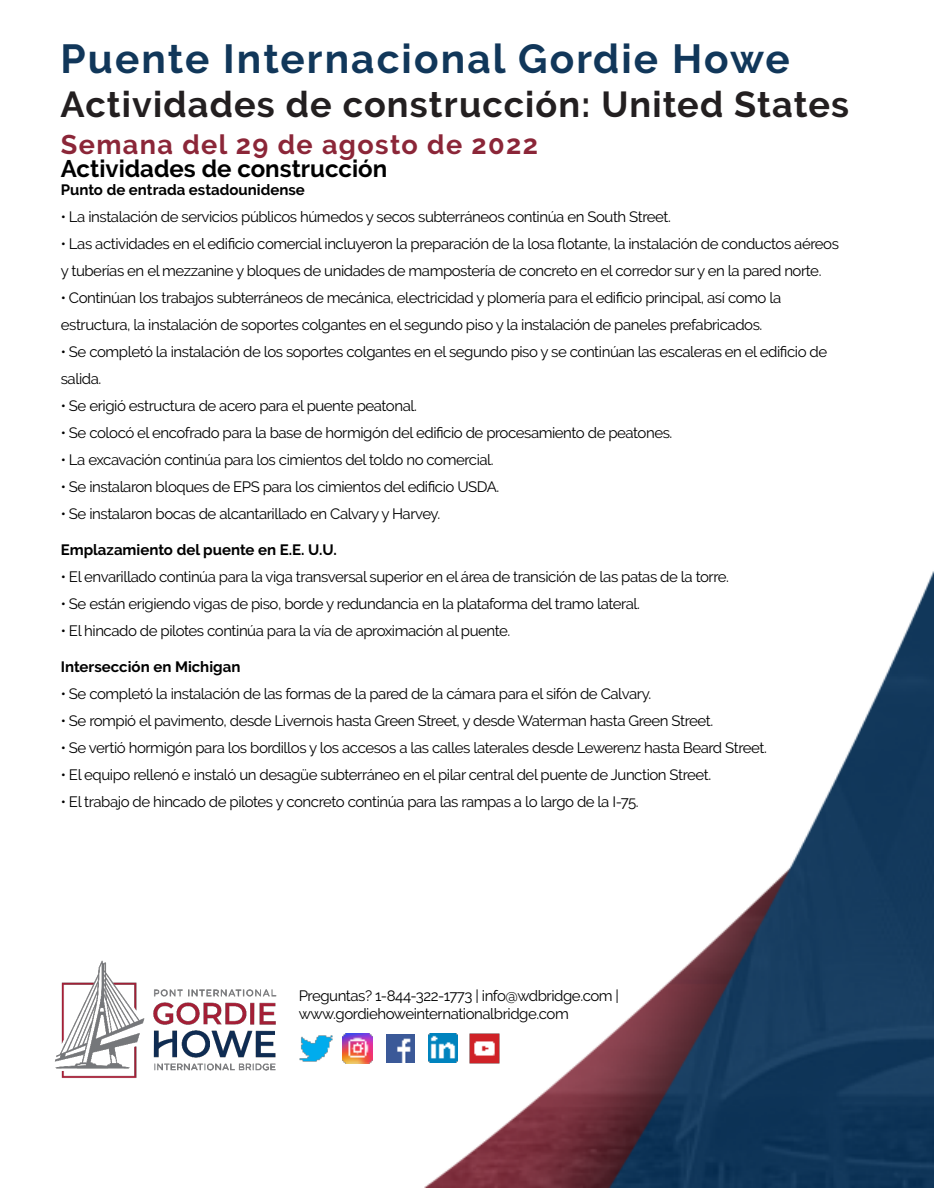
<style>
.page{position:relative;width:934px;height:1188px;background:#fff}
.page>*{position:absolute;margin:0;border:0;box-sizing:border-box;transform-origin:0 0}
.t1{font:700 40.5px "Raleway";letter-spacing:.05em;color:#11375a}
.t2{font:700 36px "Raleway";letter-spacing:.03em;color:#231f20}
.t3{font:700 27px "Raleway";letter-spacing:.05em;color:#8b2638}
.t4{font:700 24px "Raleway";color:#000}
.t5{font:15px/27px "Raleway";letter-spacing:-.03em;color:#000}
.t6{font:700 15px "Raleway";color:#000}
</style>
<div class="page">
<img style="left:345px;top:571px;width:588px;height:617px">
<img style="left:299px;top:1035px;width:34px;height:27px">
<img style="left:386px;top:1034px;width:28px;height:28px">
<img style="left:428px;top:1034px;width:29px;height:29px">
<img style="left:468px;top:1032px;width:32px;height:32px">
<img style="left:342px;top:1033px;width:30px;height:30px">
<img style="left:54px;top:960px;width:223px;height:118px">
<h1 class="t1" style="left:61px;top:36px;width:730px">Puente Internacional Gordie Howe</h1>
<h2 class="t2" style="left:61px;top:83px;width:789px">Actividades de construcción: United States</h2>
<h3 class="t3" style="left:61px;top:129px;width:478px">Semana del 29 de agosto de 2022</h3>
<h3 class="t4" style="left:61px;top:155px;width:328px">Actividades de construcción</h3>
<p class="t6" style="left:61px;top:181px;width:245px">Punto de entrada estadounidense</p>
<p class="t5" style="left:61px;top:203px;width:611px">• La instalación de servicios públicos húmedos y secos subterráneos continúa en South Street.</p>
<p class="t5" style="left:61px;top:230px;width:779px">• Las actividades en el edificio comercial incluyeron la preparación de la losa flotante, la instalación de conductos aéreos y tuberías en el mezzanine y bloques de unidades de mampostería de concreto en el corredor sur y en la pared norte.</p>
<p class="t5" style="left:61px;top:284px;width:721px">• Continúan los trabajos subterráneos de mecánica, electricidad y plomería para el edificio principal, así como la estructura, la instalación de soportes colgantes en el segundo piso y la instalación de paneles prefabricados.</p>
<p class="t5" style="left:61px;top:338px;width:767px">• Se completó la instalación de los soportes colgantes en el segundo piso y se continúan las escaleras en el edificio de salida.</p>
<p class="t5" style="left:61px;top:392px;width:357px">• Se erigió estructura de acero para el puente peatonal.</p>
<p class="t5" style="left:61px;top:419px;width:613px">• Se colocó el encofrado para la base de hormigón del edificio de procesamiento de peatones.</p>
<p class="t5" style="left:61px;top:446px;width:434px">• La excavación continúa para los cimientos del toldo no comercial.</p>
<p class="t5" style="left:61px;top:473px;width:440px">• Se instalaron bloques de EPS para los cimientos del edificio USDA.</p>
<p class="t5" style="left:61px;top:500px;width:381px">• Se instalaron bocas de alcantarillado en Calvary y Harvey.</p>
<p class="t6" style="left:61px;top:541px;width:277px">Emplazamiento del puente en E.E. U.U.</p>
<p class="t5" style="left:61px;top:563px;width:669px">• El envarillado continúa para la viga transversal superior en el área de transición de las patas de la torre.</p>
<p class="t5" style="left:61px;top:590px;width:580px">• Se están erigiendo vigas de piso, borde y redundancia en la plataforma del tramo lateral.</p>
<p class="t5" style="left:61px;top:617px;width:451px">• El hincado de pilotes continúa para la vía de aproximación al puente.</p>
<p class="t6" style="left:61px;top:658px;width:181px">Intersección en Michigan</p>
<p class="t5" style="left:61px;top:680px;width:592px">• Se completó la instalación de las formas de la pared de la cámara para el sifón de Calvary.</p>
<p class="t5" style="left:61px;top:707px;width:653px">• Se rompió el pavimento, desde Livernois hasta Green Street, y desde Waterman hasta Green Street.</p>
<p class="t5" style="left:61px;top:734px;width:707px">• Se vertió hormigón para los bordillos y los accesos a las calles laterales desde Lewerenz hasta Beard Street.</p>
<p class="t5" style="left:61px;top:761px;width:651px">• El equipo rellenó e instaló un desagüe subterráneo en el pilar central del puente de Junction Street.</p>
<p class="t5" style="left:61px;top:788px;width:579px">• El trabajo de hincado de pilotes y concreto continúa para las rampas a lo largo de la I-75.</p>
<p class="t5" style="left:298px;top:987px;width:322px;line-height:18px">Preguntas? 1-844-322-1773 | info@wdbridge.com | www.gordiehoweinternationalbridge.com</p>
</div>
